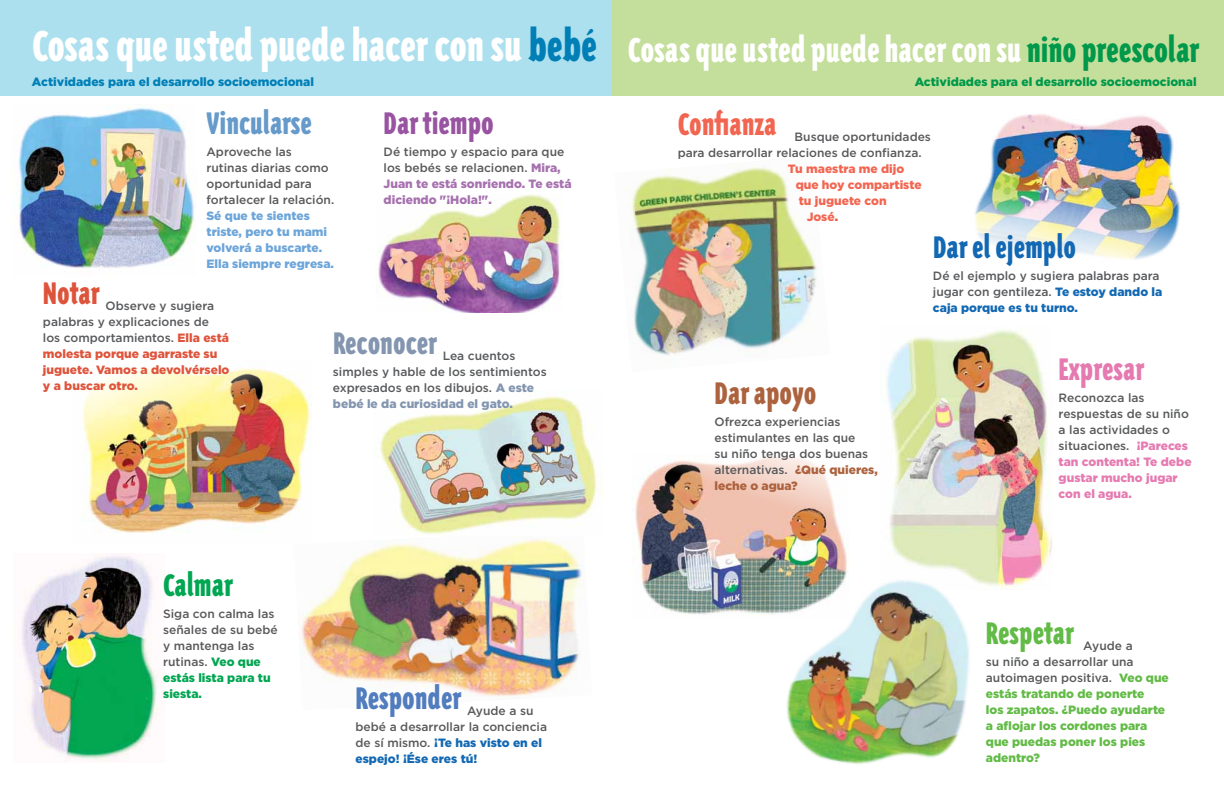
<style>
.page{position:relative;width:1224px;height:792px;background:#fff}
.page>*{position:absolute;margin:0;border:0;box-sizing:border-box;transform-origin:0 0}
.t1{font:900 50px "Triplex Cond";letter-spacing:-.005em;color:#fff}
.t2{font:900 36px "Triplex Cond";color:#1268b3}
.t3{font:900 36px "Triplex Cond";color:#659aca}
.t4{font:900 36px "Triplex Cond";color:#9853a1}
.t5{font:900 36px "Triplex Cond";color:#8395af}
.t6{font:900 36px "Triplex Cond";color:#517cbe}
.t7{font:900 36px "Triplex Cond";color:#f26651}
.t8{font:900 36px "Triplex Cond";color:#62bb46}
.t9{font:900 36px "Triplex Cond";color:#e57ab1}
.t10{font:900 36px "Triplex Cond";color:#ac623e}
.t11{font:900 36px "Triplex Cond";color:#00a651}
.t12{font:900 36px "Triplex Cond";color:#de543b}
.t13{font:500 12px/16px "Gotham";color:#58595b}
.t14{font:900 12px/16px "Gotham";color:#62bb46}
.t15{font:900 12px/16px "Gotham";color:#de543b}
.t16{font:900 12px/16px "Gotham";color:#a771b0}
.t17{font:900 12px/16px "Gotham";color:#6ca5d9}
.t18{font:900 12px "Gotham";color:#f26651}
.t19{font:900 12px "Gotham";color:#007fb7}
.t20{font:900 12px "Gotham";color:#00984a}
.s1{color:#007fb7}
.s2{font-size:40px}
.s3{font-size:40px;color:#00984a}
.s4{font-weight:500;color:#58595b}
.s5{color:#de543b}
.s6{font-weight:900;color:#1268b3}
.s7{font-weight:900;color:#8395af}
.s8{font-weight:900;color:#e57ab1}
.s9{font-weight:900;color:#ac623e}
.s10{font-weight:900;color:#00a651}
</style>
<div class="page">
<img style="left:83px;top:373px;width:229px;height:160px">
<img style="left:82px;top:368px;width:202px;height:88px">
<img style="left:632px;top:498px;width:215px;height:117px">
<img style="left:990px;top:114px;width:184px;height:61px">
<img style="left:626px;top:166px;width:191px;height:190px">
<img style="left:886px;top:329px;width:166px;height:260px">
<img style="left:294px;top:529px;width:290px;height:170px">
<img style="left:21px;top:555px;width:137px;height:206px">
<img style="left:374px;top:396px;width:226px;height:140px">
<img style="left:378px;top:195px;width:182px;height:118px">
<img style="left:18px;top:107px;width:176px;height:161px">
<div style="left:0;top:0;width:612px;height:96px;background:#ade0ee"></div>
<div style="left:612px;top:0;width:612px;height:96px;background:#c4df9b"></div>
<img style="left:975px;top:175px;width:206px;height:85px">
<svg style="left:635px;top:457px;width:212px;height:75px"></svg>
<img style="left:763px;top:559px;width:239px;height:206px">
<h1 class="t1" style="left:32px;top:22px;width:1169px">Cosas que usted puede hacer con su<span class="s1">bebé</span> <span class="s2">Cosas que usted puede hacer con su</span><span class="s3">niño preescolar</span></h1>
<h2 class="t3" style="left:206px;top:106px;width:107px">Vincularse</h2>
<p class="t13" style="left:206px;top:144px;width:129px">Aproveche las rutinas diarias como oportunidad para fortalecer la relación.</p>
<p class="t17" style="left:206px;top:207px;width:129px">Sé que te sientes triste, pero tu mami volverá a buscarte.<br>Ella siempre regresa.</p>
<h2 class="t12" style="left:43px;top:276px;width:58px">Notar</h2>
<p class="t15" style="left:43px;top:298px;width:188px;text-indent:63px"><span class="s4">Observe y sugiera palabras y explicaciones de<br>los comportamientos.</span> Ella está molesta porque agarraste su juguete. Vamos a devolvérselo y a buscar otro.</p>
<p class="t19" style="left:32px;top:75px;width:283px">Actividades para el desarrollo socioemocional</p>
<p class="t20" style="left:915px;top:75px;width:283px">Actividades para el desarrollo socioemocional</p>
<h2 class="t7" style="left:678px;top:107px;width:100px">Confianza</h2>
<p class="t13" style="left:678px;top:129px;width:255px;text-indent:117px">Busque oportunidades para desarrollar relaciones de confianza.</p>
<p class="t18" style="left:788px;top:162px;width:118px">Tu maestra me dijo</p>
<p class="t18" style="left:796px;top:178px;width:127px">que hoy compartiste</p>
<p class="t18" style="left:799px;top:194px;width:90px">tu juguete con</p>
<p class="t18" style="left:807px;top:210px;width:33px">José<span class="s5">.</span></p>
<h2 class="t4" style="left:384px;top:106px;width:112px">Dar tiempo</h2>
<p class="t16" style="left:384px;top:143px;width:189px"><span class="s4">Dé tiempo y espacio para que los bebés se relacionen.</span> Mira,<br>Juan te está sonriendo. Te está diciendo "¡Hola!".</p>
<h2 class="t2" style="left:933px;top:230px;width:145px">Dar el ejemplo</h2>
<p class="t13" style="left:933px;top:268px;width:231px">Dé el ejemplo y sugiera palabras para jugar con gentileza. <span class="s6">Te estoy dando la caja porque es tu turno.</span></p>
<h2 class="t5" style="left:333px;top:326px;width:105px">Reconocer</h2>
<p class="t13" style="left:333px;top:347px;width:215px;text-indent:110px">Lea cuentos simples y hable de los sentimientos expresados en los dibujos. <span class="s7">A este bebé le da curiosidad el gato.</span></p>
<h2 class="t9" style="left:1059px;top:352px;width:87px">Expresar</h2>
<p class="t13" style="left:1059px;top:389px;width:134px">Reconozca las respuestas de su niño a las actividades o situaciones. <span class="s8">¡Pareces tan contenta! Te debe gustar mucho jugar con el agua.</span></p>
<h2 class="t10" style="left:715px;top:376px;width:104px">Dar apoyo</h2>
<p class="t13" style="left:715px;top:414px;width:165px">Ofrezca experiencias estimulantes en las que<br>su niño tenga dos buenas alternativas. <span class="s9">¿Qué quieres, leche o agua?</span></p>
<h2 class="t11" style="left:163px;top:568px;width:71px">Calmar</h2>
<p class="t13" style="left:163px;top:605px;width:116px">Siga con calma las señales de su bebé y mantenga las rutinas. <span class="s10">Veo que estás lista para tu siesta.</span></p>
<h2 class="t6" style="left:356px;top:681px;width:107px">Responder</h2>
<p class="t13" style="left:355px;top:702px;width:193px;text-indent:112px">Ayude a su bebé a desarrollar la conciencia de sí mismo. <span class="s6">¡Te has visto en el espejo! ¡Ése eres tú!</span></p>
<h2 class="t8" style="left:986px;top:616px;width:89px">Respetar</h2>
<p class="t14" style="left:986px;top:638px;width:184px;text-indent:97px"><span class="s4">Ayude a<br>su niño a desarrollar una autoimagen positiva.</span> Veo que estás tratando de ponerte<br>los zapatos. ¿Puedo ayudarte a aflojar los cordones para que puedas poner los pies adentro?</p>
</div>
